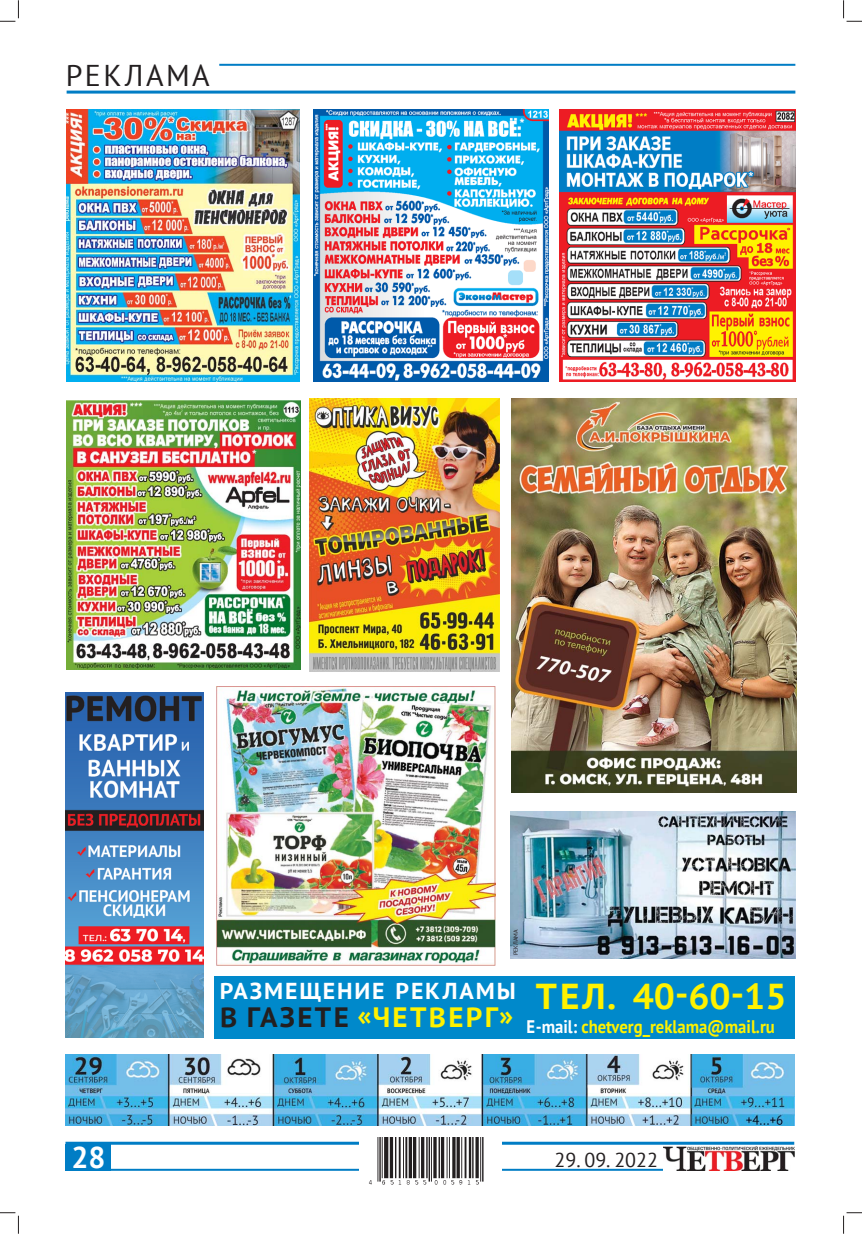
<style>
.page{position:relative;width:862px;height:1234px;background:#fff}
.page>*{position:absolute;margin:0;border:0;box-sizing:border-box;transform-origin:0 0}
.t1{font:700 35.9px "PT Sans";color:#fff200;scale:1.04 1}
.t2{font:30px "PT Sans";letter-spacing:.08em;color:#231f20}
.t3{font:700 30px "PT Sans";color:#fff}
.t4{font:700 23px "PT Sans";letter-spacing:.08em;color:#fff;scale:1.04 1}
.t5{font:20px "PT Sans";color:#231f20}
.t6{font:700 18.1px "PT Sans";color:#fff200;scale:.92 1}
.t7{font:6px "PT Sans";color:#231f20}
.s1{color:#fff}
</style>
<div class="page">
<hr style="left:67px;top:91px;width:728px;height:3px;background:#007dc5">
<hr style="left:219px;top:64px;width:576px;height:2px;background:#007dc5">
<img style="left:67px;top:109px;width:232px;height:273px">
<img style="left:313px;top:109px;width:236px;height:273px">
<img style="left:560px;top:109px;width:235px;height:273px">
<div style="left:214px;top:976px;width:581px;height:63px;background:#0089cb"></div>
<img style="left:65px;top:1054px;width:729px;height:70px">
<div style="left:65px;top:1144px;width:46px;height:26px;background:#007dc5"></div>
<hr style="left:101px;top:1168px;width:562px;height:2px;background:#007dc5">
<hr style="left:65px;top:1141px;width:729px;height:3px;background:#007dc5">
<img style="left:663px;top:1146px;width:131px;height:24px">
<img style="left:359px;top:1137px;width:142px;height:46px">
<img style="left:65px;top:692px;width:138px;height:345px">
<img style="left:67px;top:400px;width:234px;height:269px">
<img style="left:216px;top:686px;width:279px;height:279px">
<img style="left:511px;top:811px;width:284px;height:147px">
<img style="left:511px;top:398px;width:285px;height:394px">
<img style="left:309px;top:398px;width:190px;height:273px">
<svg style="left:0;top:0;width:19px;height:22px"></svg>
<svg style="left:0;top:1212px;width:19px;height:21px"></svg>
<svg style="left:843px;top:0;width:19px;height:22px"></svg>
<svg style="left:843px;top:1212px;width:19px;height:21px"></svg>
<h2 class="t2" style="left:66px;top:55px;width:145px">РЕКЛАМА</h2>
<p class="t7" style="left:511px;top:955px;width:27px;rotate:-90deg">РЕКЛАМА</p>
<p class="t4" style="left:220px;top:975px;width:286px">РАЗМЕЩЕНИЕ РЕКЛАМЫ</p>
<h1 class="t1" style="left:220px;top:972px;width:546px"><sub>В</sub> <sub>ГАЗЕТЕ</sub> <sub>«ЧЕТВЕРГ»</sub> ТЕЛ. 40-60-15</h1>
<p class="t6" style="left:526px;top:1014px;width:271px"><span class="s1">E-mail:</span> chetverg_reklama@mail.ru</p>
<h2 class="t3" style="left:71px;top:1136px;width:36px">28</h2>
<p class="t5" style="left:554px;top:1146px;width:105px">29. 09. 2022</p>
</div>
